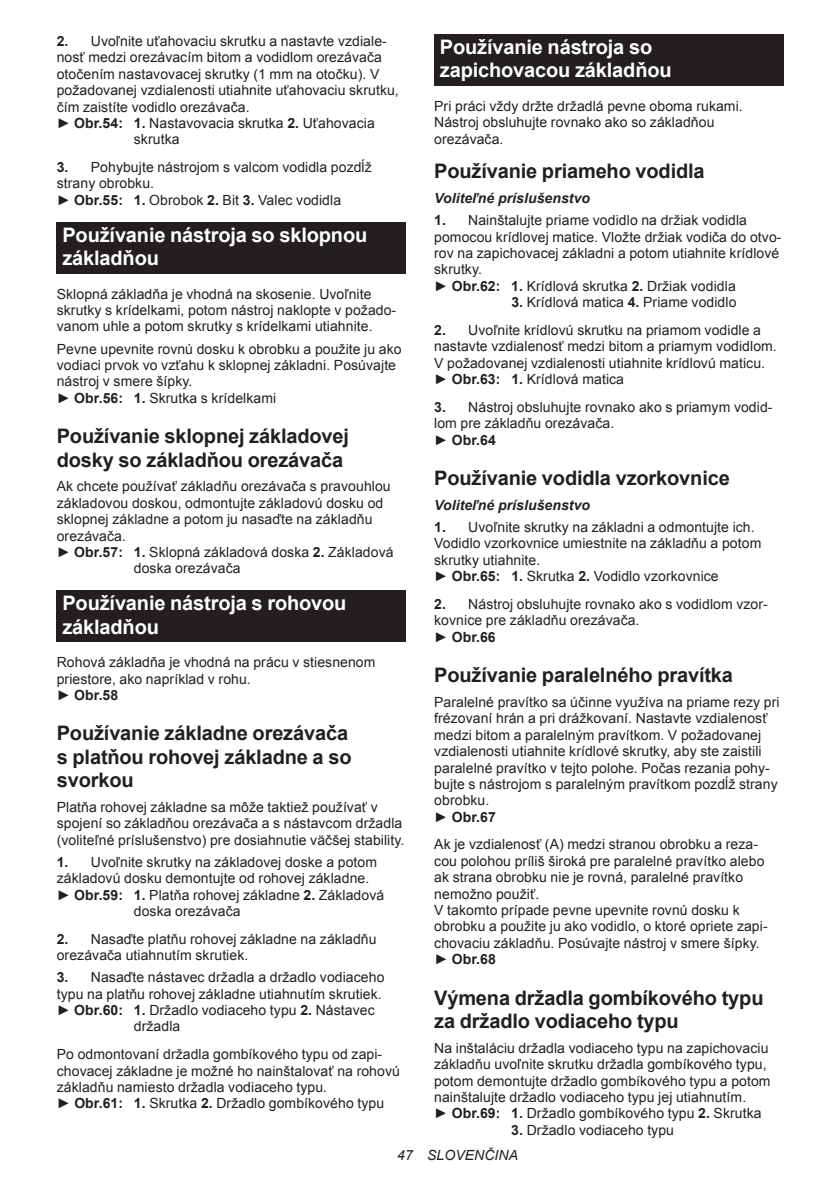
<style>
.page{position:relative;width:840px;height:1191px;background:#fff}
.page>*{position:absolute;margin:0;border:0;box-sizing:border-box;transform-origin:0 0}
.t1{font:700 20px/23.4px "Arial";letter-spacing:-.01em;color:#231f20}
.t2{font:700 20px/23.4px "Arial";letter-spacing:-.01em;color:#fff}
.t3{font:14px/16.4px "Arial";letter-spacing:.005em;color:#231f20}
.t4{font:italic 700 14px "Arial";letter-spacing:.005em;color:#231f20}
.t5{font:italic 14px "Arial";letter-spacing:.005em;color:#231f20}
.s1{font-weight:700}
</style>
<div class="page">
<div style="left:57px;top:222px;width:348px;height:52px;background:#231f20"></div>
<div style="left:57px;top:590px;width:348px;height:52px;background:#231f20"></div>
<div style="left:434px;top:34px;width:348px;height:52px;background:#231f20"></div>
<p class="t3" style="left:57px;top:33px;width:331px"><span class="s1">2.</span> Uvoľnite uťahovaciu skrutku a nastavte vzdiale-</p>
<p class="t3" style="left:57px;top:49px;width:326px">nosť medzi orezávacím bitom a vodidlom orezávača</p>
<p class="t3" style="left:57px;top:66px;width:324px">otočením nastavovacej skrutky (1 mm na otočku). V</p>
<p class="t3" style="left:57px;top:82px;width:343px">požadovanej vzdialenosti utiahnite uťahovaciu skrutku,</p>
<p class="t3" style="left:57px;top:99px;width:194px">čím zaistíte vodidlo orezávača.</p>
<p class="t3" style="left:57px;top:115px;width:319px">► <span class="s1">Obr.54: 1.</span> Nastavovacia skrutka <span class="s1">2.</span> Uťahovacia</p>
<p class="t3" style="left:134px;top:131px;width:47px">skrutka</p>
<p class="t3" style="left:57px;top:159px;width:316px"><span class="s1">3.</span> Pohybujte nástrojom s valcom vodidla pozdĺž strany obrobku.<br>► <span class="s1">Obr.55: 1.</span> Obrobok <span class="s1">2.</span> Bit <span class="s1">3.</span> Valec vodidla</p>
<h1 class="t2" style="left:62px;top:224px;width:306px">Používanie nástroja so sklopnou základňou</h1>
<p class="t3" style="left:57px;top:286px;width:341px">Sklopná základňa je vhodná na skosenie. Uvoľnite skrutky s krídelkami, potom nástroj naklopte v požado&shy;vanom uhle a potom skrutky s krídelkami utiahnite.</p>
<p class="t3" style="left:57px;top:340px;width:346px">Pevne upevnite rovnú dosku k obrobku a použite ju ako vodiaci prvok vo vzťahu k sklopnej základni. Posúvajte nástroj v smere šípky.<br>► <span class="s1">Obr.56: 1.</span> Skrutka s krídelkami</p>
<h1 class="t1" style="left:57px;top:425px;width:294px">Používanie sklopnej základovej dosky so základňou orezávača</h1>
<p class="t3" style="left:57px;top:478px;width:335px">Ak chcete používať základňu orezávača s pravouhlou</p>
<p class="t3" style="left:57px;top:495px;width:328px">základovou doskou, odmontujte základovú dosku od</p>
<p class="t3" style="left:57px;top:511px;width:317px">sklopnej základne a potom ju nasaďte na základňu</p>
<p class="t3" style="left:57px;top:527px;width:71px">orezávača.</p>
<p class="t3" style="left:57px;top:544px;width:338px">► <span class="s1">Obr.57: 1.</span> Sklopná základová doska <span class="s1">2.</span> Základová</p>
<p class="t3" style="left:134px;top:560px;width:108px">doska orezávača</p>
<h1 class="t2" style="left:62px;top:592px;width:285px">Používanie nástroja s rohovou základňou</h1>
<p class="t3" style="left:57px;top:654px;width:320px">Rohová základňa je vhodná na prácu v stiesnenom priestore, ako napríklad v rohu.<br>► <span class="s1">Obr.58</span></p>
<h1 class="t1" style="left:57px;top:722px;width:296px">Používanie základne orezávača s platňou rohovej základne a so svorkou</h1>
<p class="t3" style="left:57px;top:799px;width:349px">Platňa rohovej základne sa môže taktiež používať v spojení so základňou orezávača a s nástavcom držadla (voliteľné príslušenstvo) pre dosiahnutie väčšej stability.</p>
<p class="t3" style="left:57px;top:854px;width:322px"><span class="s1">1.</span> Uvoľnite skrutky na základovej doske a potom</p>
<p class="t3" style="left:57px;top:870px;width:314px">základovú dosku demontujte od rohovej základne.</p>
<p class="t3" style="left:57px;top:886px;width:329px">► <span class="s1">Obr.59: 1.</span> Platňa rohovej základne <span class="s1">2.</span> Základová</p>
<p class="t3" style="left:134px;top:903px;width:108px">doska orezávača</p>
<p class="t3" style="left:57px;top:930px;width:321px"><span class="s1">2.</span> Nasaďte platňu rohovej základne na základňu orezávača utiahnutím skrutiek.</p>
<p class="t3" style="left:57px;top:969px;width:329px"><span class="s1">3.</span> Nasaďte nástavec držadla a držadlo vodiaceho</p>
<p class="t3" style="left:57px;top:985px;width:326px">typu na platňu rohovej základne utiahnutím skrutiek.</p>
<p class="t3" style="left:57px;top:1002px;width:319px">► <span class="s1">Obr.60: 1.</span> Držadlo vodiaceho typu <span class="s1">2.</span> Nástavec</p>
<p class="t3" style="left:134px;top:1018px;width:48px">držadla</p>
<p class="t3" style="left:57px;top:1046px;width:344px">Po odmontovaní držadla gombíkového typu od zapi&shy;chovacej základne je možné ho nainštalovať na rohovú základňu namiesto držadla vodiaceho typu.<br>► <span class="s1">Obr.61: 1.</span> Skrutka <span class="s1">2.</span> Držadlo gombíkového typu</p>
<h1 class="t2" style="left:439px;top:36px;width:233px">Používanie nástroja so zapichovacou základňou</h1>
<p class="t3" style="left:434px;top:98px;width:310px">Pri práci vždy držte držadlá pevne oboma rukami.<br>Nástroj obsluhujte rovnako ako so základňou orezávača.</p>
<h1 class="t1" style="left:434px;top:160px;width:272px">Používanie priameho vodidla</h1>
<p class="t4" style="left:434px;top:189px;width:157px">Voliteľné príslušenstvo</p>
<p class="t3" style="left:434px;top:212px;width:348px"><span class="s1">1.</span> Nainštalujte priame vodidlo na držiak vodidla pomocou krídlovej matice. Vložte držiak vodiča do otvo&shy;rov na zapichovacej základni a potom utiahnite krídlové skrutky.<br>► <span class="s1">Obr.62: 1.</span> Krídlová skrutka <span class="s1">2.</span> Držiak vodidla</p>
<p class="t3" style="left:511px;top:294px;width:226px"><span class="s1">3.</span> Krídlová matica <span class="s1">4.</span> Priame vodidlo</p>
<p class="t3" style="left:434px;top:322px;width:344px"><span class="s1">2.</span> Uvoľnite krídlovú skrutku na priamom vodidle a nastavte vzdialenosť medzi bitom a priamym vodidlom.<br>V požadovanej vzdialenosti utiahnite krídlovú maticu. ► <span class="s1">Obr.63: 1.</span> Krídlová matica</p>
<p class="t3" style="left:434px;top:399px;width:339px"><span class="s1">3.</span> Nástroj obsluhujte rovnako ako s priamym vodid&shy;lom pre základňu orezávača.<br>► <span class="s1">Obr.64</span></p>
<h1 class="t1" style="left:434px;top:467px;width:297px">Používanie vodidla vzorkovnice</h1>
<p class="t4" style="left:434px;top:496px;width:157px">Voliteľné príslušenstvo</p>
<p class="t3" style="left:434px;top:519px;width:328px"><span class="s1">1.</span> Uvoľnite skrutky na základni a odmontujte ich.<br>Vodidlo vzorkovnice umiestnite na základňu a potom skrutky utiahnite.<br>► <span class="s1">Obr.65: 1.</span> Skrutka <span class="s1">2.</span> Vodidlo vzorkovnice</p>
<p class="t3" style="left:434px;top:596px;width:335px"><span class="s1">2.</span> Nástroj obsluhujte rovnako ako s vodidlom vzor&shy;kovnice pre základňu orezávača.<br>► <span class="s1">Obr.66</span></p>
<h1 class="t1" style="left:434px;top:664px;width:300px">Používanie paralelného pravítka</h1>
<p class="t3" style="left:434px;top:694px;width:347px">Paralelné pravítko sa účinne využíva na priame rezy pri frézovaní hrán a pri drážkovaní. Nastavte vzdialenosť medzi bitom a paralelným pravítkom. V požadovanej vzdialenosti utiahnite krídlové skrutky, aby ste zaistili paralelné pravítko v tejto polohe. Počas rezania pohy&shy;bujte s nástrojom s paralelným pravítkom pozdĺž strany obrobku.<br>► <span class="s1">Obr.67</span></p>
<p class="t3" style="left:434px;top:836px;width:335px">Ak je vzdialenosť (A) medzi stranou obrobku a reza&shy;cou polohou príliš široká pre paralelné pravítko alebo ak strana obrobku nie je rovná, paralelné pravítko nemožno použiť.<br>V takomto prípade pevne upevnite rovnú dosku k obrobku a použite ju ako vodidlo, o ktoré opriete zapi&shy;chovaciu základňu. Posúvajte nástroj v smere šípky. ► <span class="s1">Obr.68</span></p>
<h1 class="t1" style="left:434px;top:986px;width:331px">Výmena držadla gombíkového typu za držadlo vodiaceho typu</h1>
<p class="t3" style="left:434px;top:1039px;width:338px">Na inštaláciu držadla vodiaceho typu na zapichovaciu základňu uvoľnite skrutku držadla gombíkového typu, potom demontujte držadlo gombíkového typu a potom nainštalujte držadlo vodiaceho typu jej utiahnutím.<br>► <span class="s1">Obr.69: 1.</span> Držadlo gombíkového typu <span class="s1">2.</span> Skrutka</p>
<p class="t3" style="left:511px;top:1121px;width:164px"><span class="s1">3.</span> Držadlo vodiaceho typu</p>
<p class="t5" style="left:397px;top:1146px;width:122px">47 SLOVENČINA</p>
</div>
